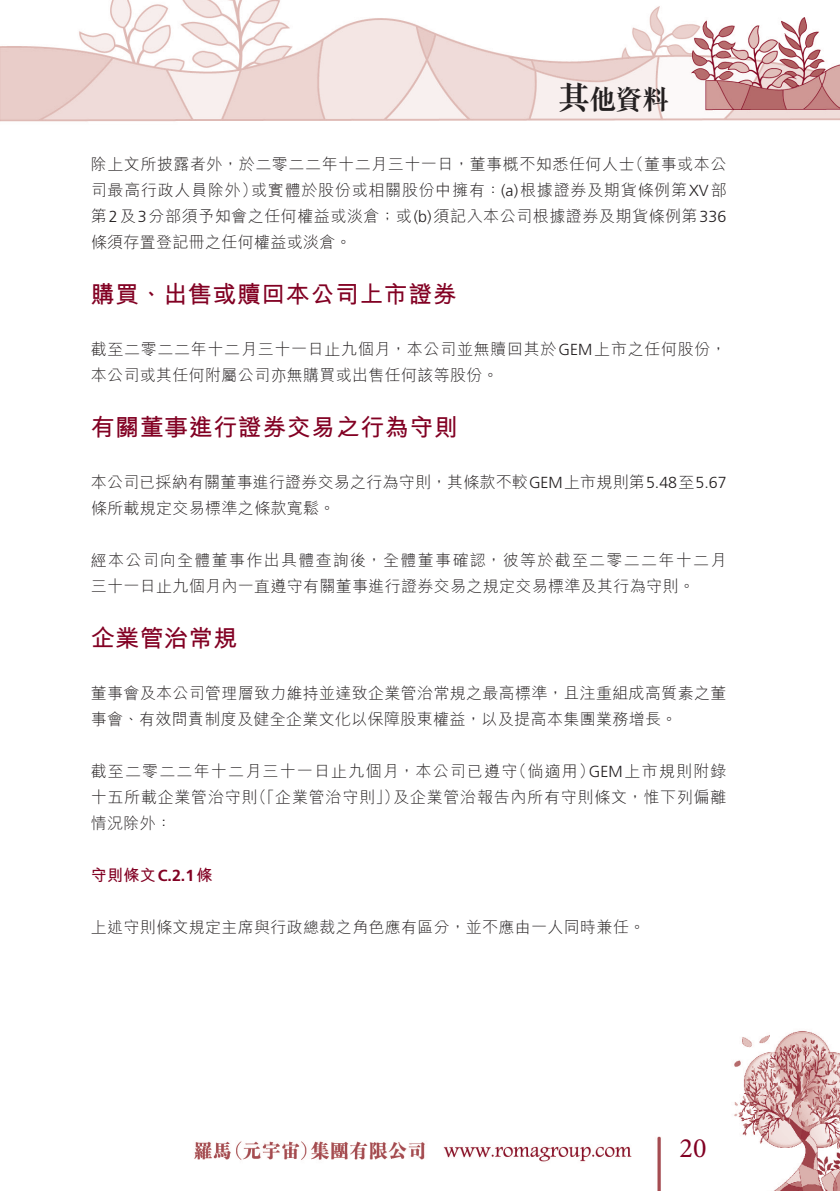
<style>
.page{position:relative;width:840px;height:1191px;background:#fff}
.page>*{position:absolute;margin:0;border:0;box-sizing:border-box;transform-origin:0 0}
.t1{font:700 28px "M Sung HK";color:#231f20}
.t2{font:28px "Minion Pro";color:#820123}
._01_H1{font:700 24px "M Hei HK";letter-spacing:.02em;color:#820123}
._00_txt{font:300 16px/26px "M Hei HK";letter-spacing:.03em;color:#231f20}
._00_txt-2{font:300 16px/26px "M Hei HK";letter-spacing:.01em;color:#231f20}
._00_txt-3{font:300 16px/26px "M Hei HK";letter-spacing:.07em;color:#231f20}
._02_H2{font:700 16px "M Hei HK";color:#820123}
.s1{font-size:33px}
.s2{font-family:"Frutiger LT Std"}
</style>
<div class="page">
<img style="left:0;top:0;width:839px;height:1191px">
<h1 class="t1" style="left:557px;top:86px;width:114px"><span class="s1">其</span>他資料</h1>
<p class="_00_txt" style="left:627px;top:151px;width:100px">（董事或本公</p>
<p class="_00_txt" style="left:251px;top:151px;width:476px;text-indent:-160px">除上文所披露者外，於二零二二年十二月三十一日，董事概不知悉任何人士<br>或實體於股份或相關股份中擁有： <span class="s2">)a(</span> 根據證券及期貨條例第<span class="s2">XV</span>部</p>
<p class="_00_txt" style="left:91px;top:177px;width:636px">司最高行政人員除外）<br>第<span class="s2">2</span>及<span class="s2">3</span>分部須予知會之任何權益或淡倉；或 <span class="s2">)b(</span> 須記入本公司根據證券及期貨條例第<span class="s2">336</span>條須存置登記冊之任何權益或淡倉。</p>
<p class="_01_H1" style="left:91px;top:277px;width:367px">購買、出售或贖回本公司上市證券</p>
<p class="_00_txt" style="left:91px;top:336px;width:636px">截至二零二二年十二月三十一日止九個月，本公司並無贖回其於<span class="s2">GEM</span>上市之任何股份，本公司或其任何附屬公司亦無購買或出售任何該等股份。</p>
<p class="_01_H1" style="left:91px;top:410px;width:368px">有關董事進行證券交易之行為守則</p>
<p class="_00_txt-2" style="left:91px;top:469px;width:637px">本公司已採納有關董事進行證券交易之行為守則，其條款不較<span class="s2">GEM</span>上市規則第<span class="s2">5.48</span>至<span class="s2">5.67</span>條所載規定交易標準之條款寬鬆。</p>
<p class="_00_txt" style="left:91px;top:547px;width:636px">經本公司向全體董事作出具體查詢後，全體董事確認，彼等於截至二零二二年十二月三十一日止九個月內一直遵守有關董事進行證券交易之規定交易標準及其行為守則。</p>
<p class="_01_H1" style="left:91px;top:620px;width:148px">企業管治常規</p>
<p class="_00_txt" style="left:91px;top:680px;width:636px">董事會及本公司管理層致力維持並達致企業管治常規之最高標準，且注重組成高質素之董事會、有效問責制度及健全企業文化以保障股東權益，以及提高本集團業務增長。</p>
<p class="_00_txt" style="left:588px;top:758px;width:139px"><span class="s2">GEM</span>上市規則附錄</p>
<p class="_00_txt" style="left:510px;top:758px;width:85px">（倘適用）</p>
<p class="_00_txt-3" style="left:393px;top:758px;width:334px;text-indent:-302px">截至二零二二年十二月三十一日止九個月，本公司已遵守<br>及企業管治報告內所有守則條文，惟下列偏離</p>
<p class="_00_txt" style="left:251px;top:784px;width:150px">（「企業管治守則」）</p>
<p class="_00_txt" style="left:91px;top:784px;width:168px">十五所載企業管治守則情況除外：</p>
<p class="_02_H2" style="left:91px;top:863px;width:123px">守則條文<span class="s2">C.2.1</span>條</p>
<p class="_00_txt" style="left:91px;top:914px;width:555px">上述守則條文規定主席與行政總裁之角色應有區分，並不應由一人同時兼任。</p>
<h1 class="t2" style="left:679px;top:1129px;width:29px">20</h1>
</div>
